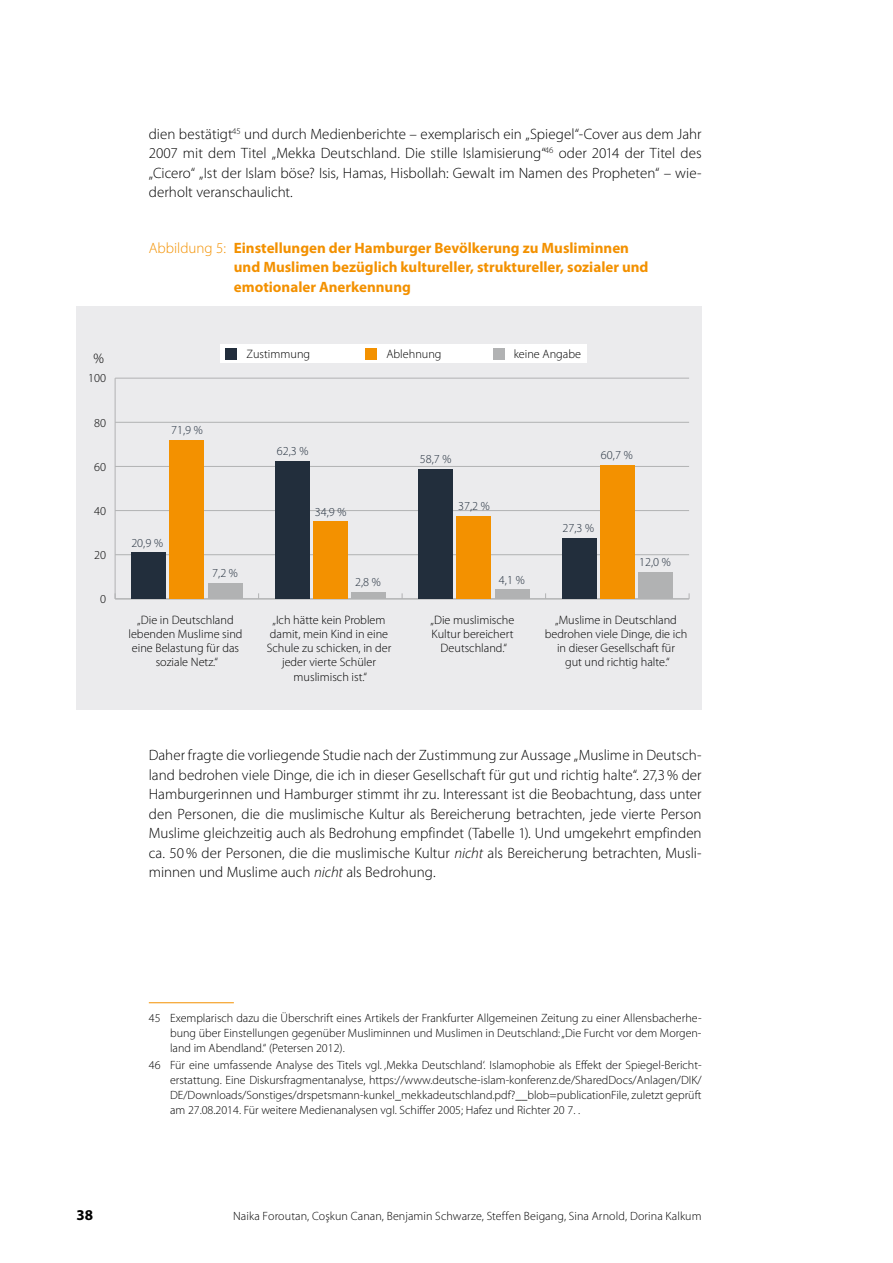
<style>
.page{position:relative;width:893px;height:1263px;background:#fff}
.page>*{position:absolute;margin:0;border:0;box-sizing:border-box;transform-origin:0 0}
._01_Fließtext{font:300 15px/19.5px "Myriad Pro";color:#000;text-align:justify}
.TIT_Graf{font:700 15px/19.5px "Myriad Pro";color:#f39100}
.t1{font:700 15px "Myriad Pro";color:#000}
.t2{font:300 14.25px "Myriad Pro";color:#000}
.t3{font:300 12.15px/14.2px "Myriad Pro";color:#000;text-align:center}
.t4{font:300 12.15px "Myriad Pro";color:#222e3c}
._03_Fußnote{font:300 12px/15px "Myriad Pro";color:#000;text-align:justify}
.s1{font-weight:300}
.s2{font-style:italic}
</style>
<div class="page">
<hr style="left:149px;top:1002px;width:85px;height:1px;background:#f39100">
<div style="left:77px;top:306px;width:625px;height:404px;background:#ebebed"></div>
<hr style="left:115px;top:378px;width:1px;height:221px;background:#b1b2b3">
<hr style="left:115px;top:599px;width:574px;height:1px;background:#b1b2b3">
<hr style="left:115px;top:554px;width:574px;height:1px;background:#b1b2b3">
<hr style="left:115px;top:510px;width:574px;height:1px;background:#b1b2b3">
<hr style="left:115px;top:466px;width:574px;height:1px;background:#b1b2b3">
<hr style="left:115px;top:422px;width:574px;height:1px;background:#b1b2b3">
<hr style="left:115px;top:378px;width:574px;height:1px;background:#b1b2b3">
<div style="left:208px;top:583px;width:34px;height:16px;background:#b1b2b3"></div>
<div style="left:351px;top:593px;width:35px;height:6px;background:#b1b2b3"></div>
<div style="left:495px;top:590px;width:34px;height:9px;background:#b1b2b3"></div>
<div style="left:638px;top:572px;width:35px;height:27px;background:#b1b2b3"></div>
<div style="left:170px;top:440px;width:34px;height:159px;background:#f39100"></div>
<div style="left:313px;top:522px;width:35px;height:77px;background:#f39100"></div>
<div style="left:457px;top:517px;width:34px;height:82px;background:#f39100"></div>
<div style="left:600px;top:465px;width:35px;height:134px;background:#f39100"></div>
<div style="left:131px;top:553px;width:35px;height:46px;background:#222e3c"></div>
<div style="left:275px;top:461px;width:34px;height:138px;background:#222e3c"></div>
<div style="left:418px;top:469px;width:35px;height:130px;background:#222e3c"></div>
<div style="left:562px;top:539px;width:34px;height:60px;background:#222e3c"></div>
<div style="left:221px;top:344px;width:366px;height:19px;background:#fff"></div>
<div style="left:226px;top:348px;width:11px;height:11px;background:#222e3c"></div>
<div style="left:366px;top:348px;width:11px;height:11px;background:#f39100"></div>
<div style="left:493px;top:348px;width:11px;height:11px;background:#b1b2b3"></div>
<p class="_01_Fließtext" style="left:149px;top:124px;width:554px">dien bestätigt<sup>45</sup> und durch Medienberichte – exemplarisch ein „Spiegel“-Cover aus dem Jahr 2007 mit dem Titel „Mekka Deutschland. Die stille Islamisierung“<sup>46</sup> oder 2014 der Titel des „Cicero“ „Ist der Islam böse? Isis, Hamas, Hisbollah: Gewalt im Namen des Propheten“ – wie&shy;derholt veranschaulicht.</p>
<p class="TIT_Graf" style="left:234px;top:238px;width:416px;text-indent:-85px"><span class="s1">Abbildung 5:</span> Einstellungen der Hamburger Bevölkerung zu Musliminnen und Muslimen bezüglich kultureller, struktureller, sozialer und emotionaler Anerkennung</p>
<p class="t2" style="left:93px;top:349px;width:12px">%</p>
<p class="t3" style="left:247px;top:347px;width:65px">Zustimmung</p>
<p class="t3" style="left:386px;top:347px;width:57px">Ablehnung</p>
<p class="t3" style="left:514px;top:347px;width:69px">keine Angabe</p>
<p class="t3" style="left:88px;top:371px;width:19px">100</p>
<p class="t3" style="left:94px;top:415px;width:13px">80</p>
<p class="t3" style="left:94px;top:459px;width:13px">60</p>
<p class="t3" style="left:94px;top:504px;width:13px">40</p>
<p class="t3" style="left:94px;top:548px;width:13px">20</p>
<p class="t3" style="left:100px;top:592px;width:7px">0</p>
<p class="t4" style="left:171px;top:423px;width:33px">71,9 %</p>
<p class="t4" style="left:131px;top:535px;width:33px">20,9 %</p>
<p class="t4" style="left:212px;top:566px;width:27px">7,2 %</p>
<p class="t3" style="left:128px;top:612px;width:116px">„Die in Deutschland lebenden Muslime sind eine Belastung für das soziale Netz.“</p>
<p class="t4" style="left:277px;top:444px;width:33px">62,3 %</p>
<p class="t4" style="left:315px;top:505px;width:33px">34,9 %</p>
<p class="t4" style="left:355px;top:575px;width:27px">2,8 %</p>
<p class="t3" style="left:267px;top:612px;width:126px">„Ich hätte kein Problem damit, mein Kind in eine<br>Schule zu schicken, in der jeder vierte Schüler muslimisch ist.“</p>
<p class="t4" style="left:420px;top:452px;width:33px">58,7 %</p>
<p class="t4" style="left:601px;top:447px;width:33px">60,7 %</p>
<p class="t4" style="left:458px;top:498px;width:33px">37,2 %</p>
<p class="t4" style="left:499px;top:573px;width:27px">4,1 %</p>
<p class="t3" style="left:431px;top:612px;width:85px">„Die muslimische<br>Kultur bereichert<br>Deutschland.“</p>
<p class="t4" style="left:562px;top:520px;width:33px">27,3 %</p>
<p class="t4" style="left:639px;top:555px;width:33px">12,0 %</p>
<p class="t3" style="left:545px;top:612px;width:144px">„Muslime in Deutschland bedrohen viele Dinge, die ich in dieser Gesellschaft für<br>gut und richtig halte.“</p>
<p class="_01_Fließtext" style="left:149px;top:745px;width:554px">Daher fragte die vorliegende Studie nach der Zustimmung zur Aussage „Muslime in Deutsch&shy;land bedrohen viele Dinge, die ich in dieser Gesellschaft für gut und richtig halte“. 27,3% der Hamburgerinnen und Hamburger stimmt ihr zu. Interessant ist die Beobachtung, dass unter den Personen, die die muslimische Kultur als Bereicherung betrachten, jede vierte Person Muslime gleichzeitig auch als Bedrohung empfindet (Tabelle 1). Und umgekehrt empfinden ca. 50% der Personen, die die muslimische Kultur <span class="s2">nicht</span> als Bereicherung betrachten, Musli&shy;minnen und Muslime auch <span class="s2">nicht</span> als Bedrohung.</p>
<p class="_03_Fußnote" style="left:170px;top:1010px;width:533px;text-indent:-21px">45 Exemplarisch dazu die Überschrift eines Artikels der Frankfurter Allgemeinen Zeitung zu einer Allensbacherhe&shy;bung über Einstellungen gegenüber Musliminnen und Muslimen in Deutschland: „Die Furcht vor dem Morgen&shy;land im Abendland.“ (Petersen 2012).</p>
<p class="_03_Fußnote" style="left:170px;top:1057px;width:533px;text-indent:-21px">46 Für eine umfassende Analyse des Titels vgl. ‚Mekka Deutschland‘. Islamophobie als Effekt der Spiegel-Bericht&shy;erstattung. Eine Diskursfragmentanalyse, https://www.deutsche-islam-konferenz.de/SharedDocs/Anlagen/DIK/ DE/Downloads/Sonstiges/drspetsmann-kunkel_mekkadeutschland.pdf?__blob=publicationFile, zuletzt geprüft am 27.08.2014. Für weitere Medienanalysen vgl. Schiffer 2005; Hafez und Richter 20 7. .</p>
<p class="t1" style="left:77px;top:1205px;width:18px">38</p>
<p class="_03_Fußnote" style="left:233px;top:1209px;width:470px">Naika Foroutan, Coşkun Canan, Benjamin Schwarze, Steffen Beigang, Sina Arnold, Dorina Kalkum</p>
</div>
